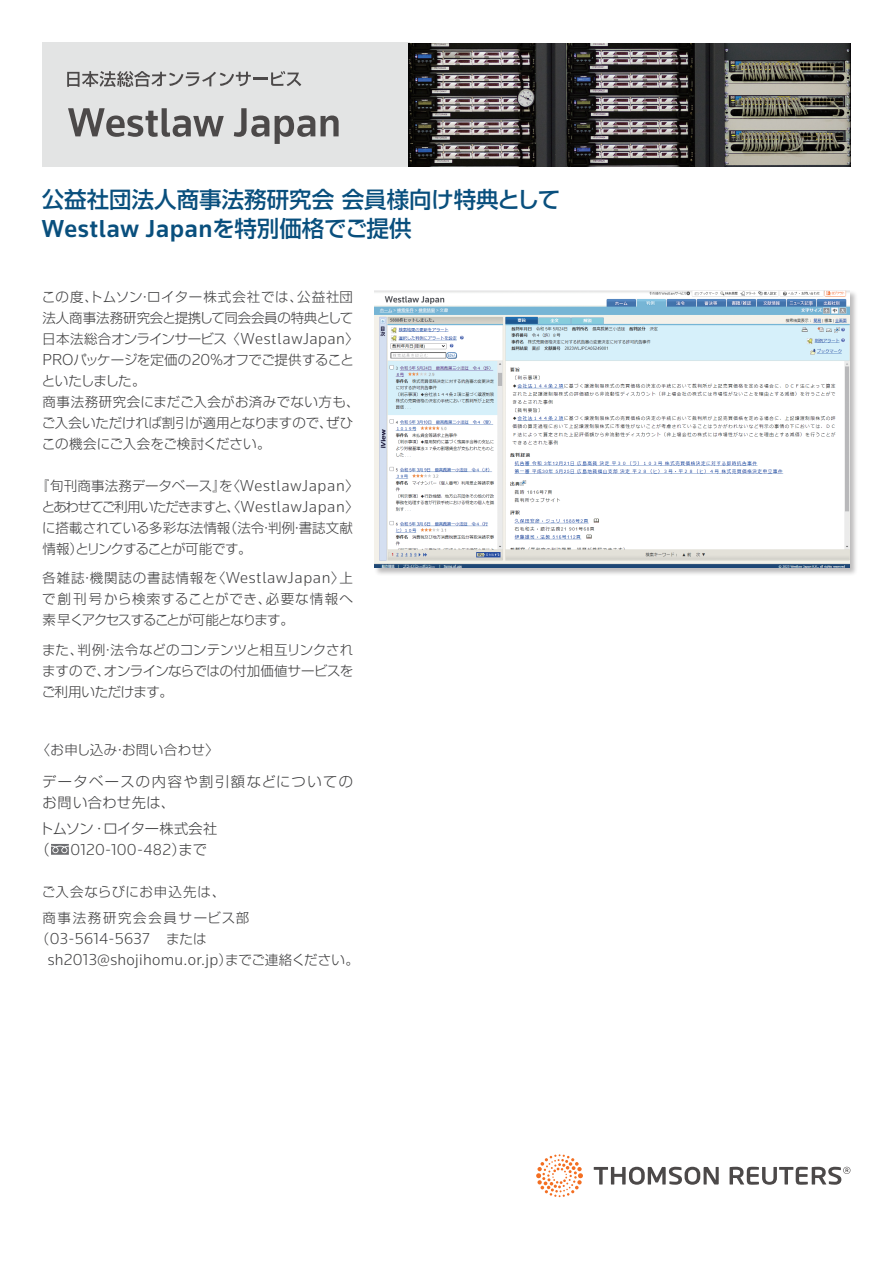
<style>
.page{position:relative;width:893px;height:1263px;background:#fff}
.page>*{position:absolute;margin:0;border:0;box-sizing:border-box;transform-origin:0 0}
.t1{font:500 25.5px "Knowledge";letter-spacing:.02em;color:#094f7d}
.t2{font:500 22.5px "Shin Go Pro";color:#094f7d}
.t3{font:300 16.5px/21px "Knowledge";letter-spacing:.02em;color:#3e3e3f}
.t4{font:300 14.25px/21px "Shin Go Pro";letter-spacing:.09em;color:#3e3e3f}
.t5{font:300 14.25px "Shin Go Pro";letter-spacing:-.02em;color:#3e3e3f}
.t6{font:300 13.5px/21px "Shin Go Pro";letter-spacing:-.005em;color:#3e3e3f}
.t7{font:300 13.5px/26.2px "Shin Go Pro";letter-spacing:.08em;color:#3e3e3f}
.t8{font:300 13.5px "Shin Go Pro";letter-spacing:.025em;color:#3e3e3f}
.s1{font-family:"Shin Go Pro";font-size:22.5px}
.s2{font-family:"Knowledge";font-size:16.5px}
.s3{font-family:"Shin Go Pro";font-size:14.25px}
.s4{font-size:14.25px}
.s5{font-family:"Shin Go Pro";font-size:13.5px}
</style>
<div class="page">
<div style="left:374px;top:290px;width:484px;height:286px;background:#231f20;opacity:.3"></div>
<img style="left:374px;top:290px;width:476px;height:277px">
<div style="left:42px;top:43px;width:368px;height:124px;background:#e3e4e4"></div>
<svg style="left:67px;top:71px;width:234px;height:16px"></svg>
<img style="left:408px;top:43px;width:442px;height:124px">
<svg style="left:51px;top:844px;width:18px;height:11px"></svg>
<svg style="left:68px;top:108px;width:156px;height:29px"></svg>
<svg style="left:234px;top:108px;width:35px;height:29px"></svg>
<svg style="left:275px;top:116px;width:40px;height:28px"></svg>
<svg style="left:321px;top:116px;width:18px;height:20px"></svg>
<svg style="left:594px;top:1167px;width:256px;height:18px"></svg>
<svg style="left:536px;top:1154px;width:47px;height:43px"></svg>
<h2 class="t2" style="left:42px;top:181px;width:520px">公益社団法人商事法務研究会 会員様向け特典として</h2>
<h1 class="t1" style="left:42px;top:213px;width:371px">Westlaw Japan<span class="s1">を特別価格でご提供</span></h1>
<p class="t6" style="left:42px;top:285px;width:319px">この度、トムソン・ロイター株式会社では、公益社団法人商事法務研究会と提携して同会会員の特典として日本法総合オンラインサービス〈<span class="s2">WestlawJapan</span>〉<br><span class="s2">PRO</span>パッケージを定価の<span class="s2">20%</span>オフでご提供することといたしました。<br>商事法務研究会にまだご入会がお済みでない方も、ご入会いただければ割引が適用となりますので、ぜひこの機会にご入会をご検討ください。</p>
<p class="t6" style="left:42px;top:474px;width:319px;text-indent:-6px">『旬刊商事法務データベース』を〈<span class="s2">WestlawJapan</span>〉とあわせてご利用いただきますと、〈<span class="s2">WestlawJapan</span>〉に搭載されている多彩な法情報（法令・判例・書誌文献情報）とリンクすることが可能です。</p>
<p class="t6" style="left:42px;top:566px;width:312px;text-align:justify">各雑誌・機関誌の書誌情報を〈<span class="s2">WestlawJapan</span>〉上で創刊号から検索することができ、必要な情報へ素早くアクセスすることが可能となります。</p>
<p class="t6" style="left:42px;top:637px;width:313px;text-align:justify">また、判例・法令などのコンテンツと相互リンクされますので、オンラインならではの付加価値サービスをご利用いただけます。</p>
<p class="t8" style="left:37px;top:739px;width:184px">〈お申し込み・お問い合わせ〉</p>
<p class="t4" style="left:42px;top:769px;width:312px">データベースの内容や割引額などについてのお問い合わせ先は、</p>
<p class="t5" style="left:39px;top:817px;width:180px">トムソン・ロイター株式会社</p>
<p class="t3" style="left:35px;top:838px;width:173px"><span class="s3">（　</span> 0120-100-482<span class="s3">）まで</span></p>
<p class="t7" style="left:42px;top:877px;width:209px">ご入会ならびにお申込先は<span class="s4">、<br></span>商事法務研究会会員サービス部</p>
<p class="t3" style="left:48px;top:928px;width:313px;text-indent:-12px"><span class="s5">（</span>03-5614-5637 <span class="s5">または</span>sh2013@shojihomu.or.jp<span class="s5">）までご連絡ください。</span></p>
</div>
